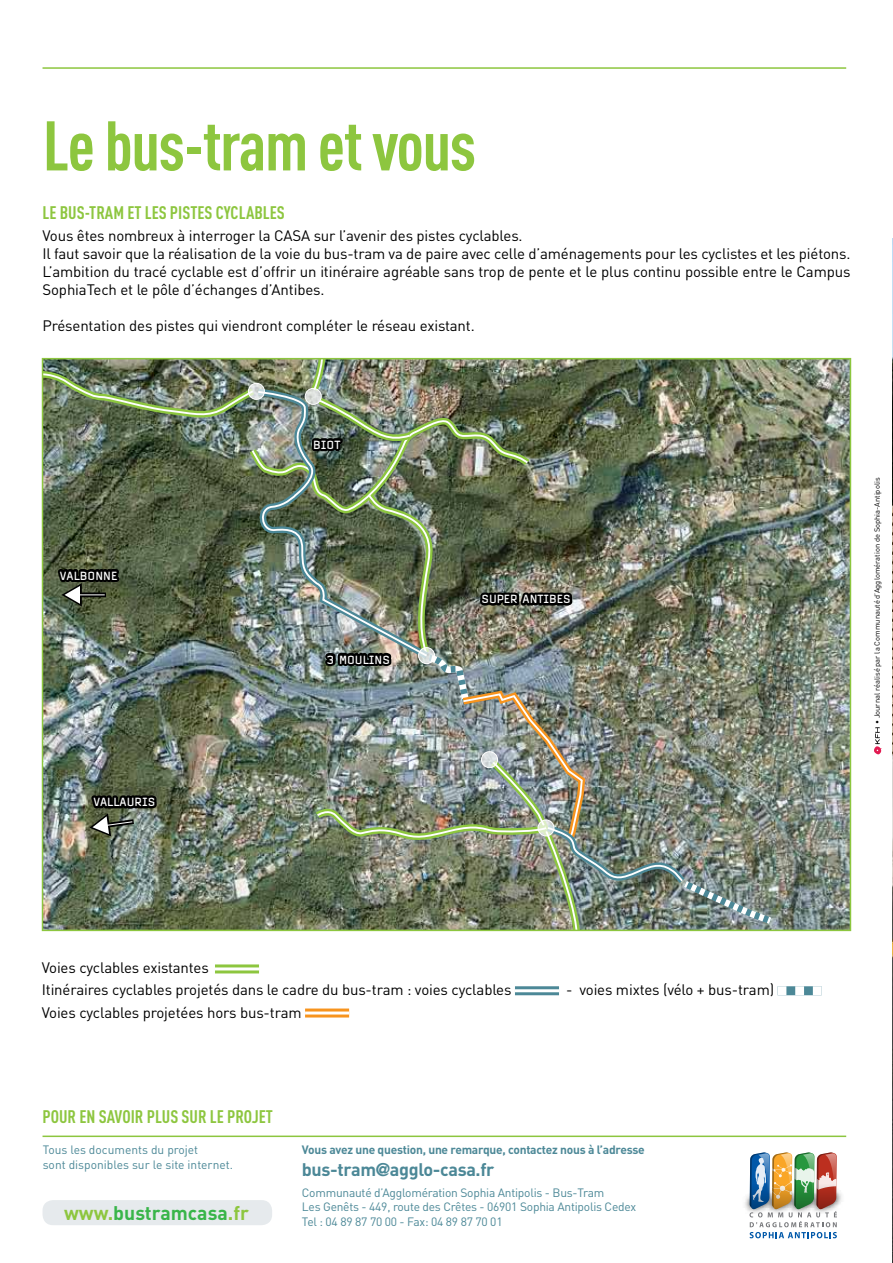
<style>
.page{position:relative;width:893px;height:1263px;background:#fff}
.page>*{position:absolute;margin:0;border:0;box-sizing:border-box;transform-origin:0 0}
.t1{font:700 69px "DIN Cond";color:#8dc63f}
.t2{font:700 19.5px "DIN";color:#39b54a}
.t3{font:700 18px "DIN Cond";color:#8dc63f}
.t4{font:700 18px "DIN";letter-spacing:-.02em;color:#4c8897}
.t5{font:15px/18px "DIN";letter-spacing:-.01em;color:#000}
.t6{font:12px/14.4px "DIN";letter-spacing:-.02em;color:#4c8897}
.t7{font:12px/14.4px "DIN";color:#4c8897}
.t8{font:700 12px "DIN";letter-spacing:-.02em;color:#4c8897}
.t9{font:11.25px "Clicker";color:#fff}
.t10{font:7.5px "DIN";color:#000}
.s1{color:#8dc63f}
.s2{font-family:"Helvetica Neue";font-stretch:condensed}
</style>
<div class="page">
<img style="left:892px;top:238px;width:1px;height:1025px">
<hr style="left:43px;top:67px;width:803px;height:2px;background:#8dc63f">
<hr style="left:43px;top:1135px;width:803px;height:2px;background:#8dc63f">
<svg style="left:874px;top:727px;width:8px;height:27px"></svg>
<div style="left:43px;top:1200px;width:229px;height:25px;background:#e6eaed;border-radius:11px"></div>
<img style="left:745px;top:1195px;width:4px;height:16px">
<img style="left:837px;top:1190px;width:5px;height:16px">
<img style="left:749px;top:1152px;width:88px;height:86px">
<svg style="left:515px;top:986px;width:44px;height:9px"></svg>
<hr style="left:515px;top:989px;width:44px;height:3px;background:#fff">
<svg style="left:778px;top:986px;width:44px;height:9px"></svg>
<svg style="left:305px;top:1008px;width:44px;height:9px"></svg>
<hr style="left:305px;top:1011px;width:44px;height:3px;background:#fff">
<img style="left:779px;top:361px;width:69px;height:567px">
<img style="left:45px;top:361px;width:734px;height:567px">
<svg style="left:215px;top:964px;width:44px;height:9px"></svg>
<hr style="left:215px;top:967px;width:44px;height:3px;background:#fff">
<h1 class="t1" style="left:43px;top:104px;width:435px">LE BUS-TRAM ET VOUS</h1>
<p class="t3" style="left:43px;top:201px;width:244px">LE BUS-TRAM ET LES PISTES CYCLABLES</p>
<p class="t5" style="left:43px;top:226px;width:809px">Vous êtes nombreux à interroger la CASA sur l’avenir des pistes cyclables.<br>Il faut savoir que la réalisation de la voie du bus-tram va de paire avec celle d’aménagements pour les cyclistes et les piétons.<br>L’ambition du tracé cyclable est d’offrir un itinéraire agréable sans trop de pente et le plus continu possible entre le Campus SophiaTech et le pôle d’échanges d’Antibes.</p>
<p class="t5" style="left:43px;top:316px;width:434px">Présentation des pistes qui viendront compléter le réseau existant.</p>
<p class="t9" style="left:60px;top:569px;width:59px">VALBONNE</p>
<p class="t9" style="left:93px;top:795px;width:63px">VALLAURIS</p>
<p class="t9" style="left:313px;top:438px;width:29px">BIOT</p>
<p class="t9" style="left:327px;top:653px;width:65px">3 MOULINS</p>
<p class="t9" style="left:481px;top:592px;width:91px">SUPER ANTIBES</p>
<p class="t10" style="left:872px;top:724px;width:248px;rotate:-90deg">• Journal réalisé par la Communauté d’Agglomération de Sophia-Antipolis</p>
<p class="t5" style="left:42px;top:956px;width:471px;line-height:22.2px">Voies cyclables existantes<br>Itinéraires cyclables projetés dans le cadre du bus-tram : voies cyclables</p>
<p class="t5" style="left:42px;top:1003px;width:261px">Voies cyclables projetées hors bus-tram</p>
<p class="t5" style="left:566px;top:980px;width:210px">- voies mixtes (vélo + bus-tram)</p>
<p class="t3" style="left:43px;top:1106px;width:232px">POUR EN SAVOIR PLUS SUR LE PROJET</p>
<p class="t7" style="left:43px;top:1142px;width:192px">Tous les documents du projet<br>sont disponibles sur le site internet.</p>
<h2 class="t2" style="left:64px;top:1200px;width:186px"><span class="s1">www.</span>bustramcasa<span class="s1">.fr</span></h2>
<p class="t8" style="left:302px;top:1142px;width:344px">Vous avez une question, une remarque, contactez nous à l’adresse</p>
<p class="t4" style="left:302px;top:1158px;width:194px">bus-tram<span class="s2">@</span>agglo-casa.fr</p>
<p class="t6" style="left:302px;top:1185px;width:336px">Communauté d’Agglomération Sophia Antipolis - Bus-Tram<br>Les Genêts - 449, route des Crêtes - 06901 Sophia Antipolis Cedex<br>Tel : 04 89 87 70 00 - Fax: 04 89 87 70 01</p>
</div>
